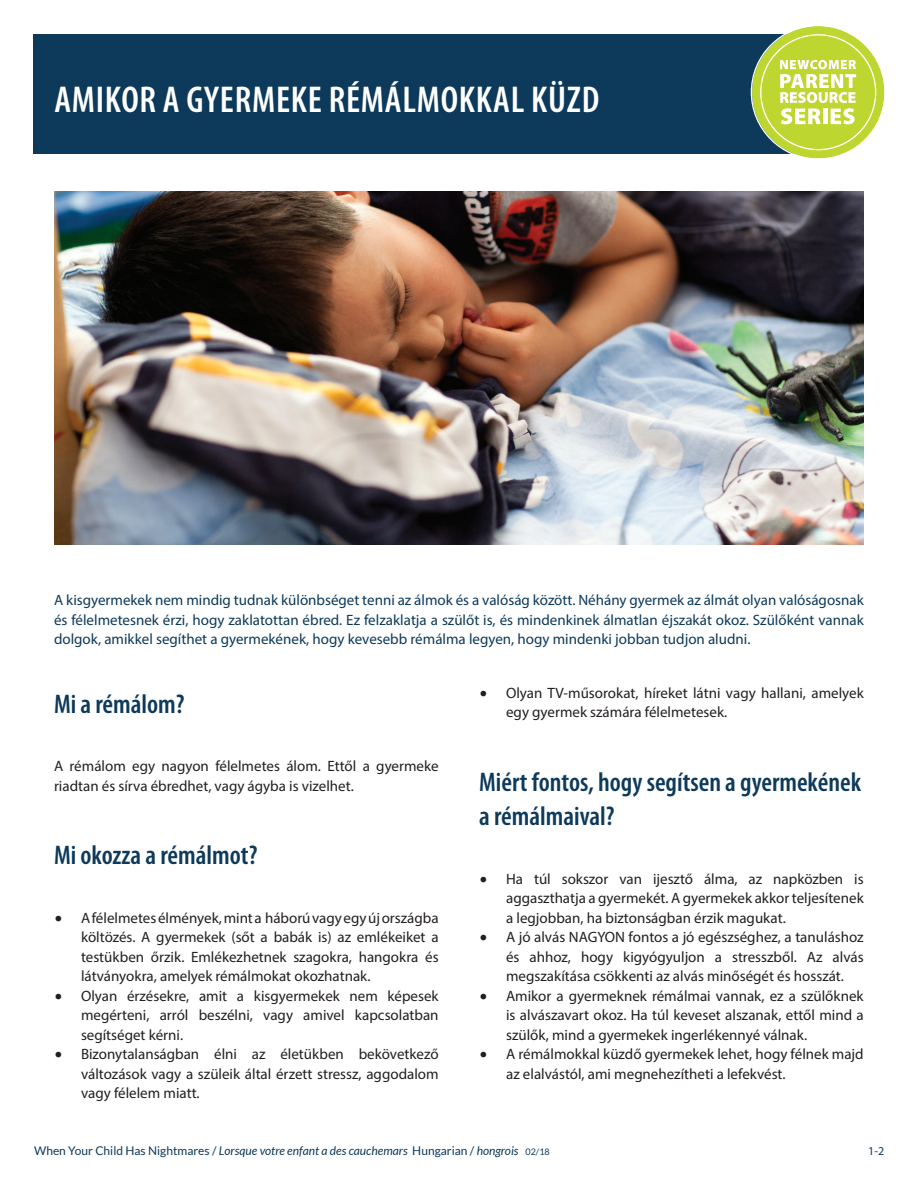
<style>
.page{position:relative;width:918px;height:1188px;background:#fff}
.page>*{position:absolute;margin:0;border:0;box-sizing:border-box;transform-origin:0 0}
.t1{font:600 condensed 37.5px "Myriad Pro";letter-spacing:.02em;color:#fff}
.t2{font:600 condensed 27px/34.5px "Myriad Pro";color:#0d3a5b}
.t3{font:15px/19.5px "Myriad Pro";color:#231f20;text-align:justify}
.t4{font:15px/19.5px "Myriad Pro";color:#0d3a5b;text-align:justify}
.t5{font:italic 12px "Lato";color:#0d3a5b}
.t6{font:12px "Myriad Pro";color:#0d3a5b}
.s1{font-family:"Lato"}
.s2{font-style:normal}
.s3{font-style:normal;font-size:9px}
</style>
<div class="page">
<div style="left:34px;top:34px;width:788px;height:119px;background:#0d3a5b"></div>
<svg style="left:751px;top:26px;width:134px;height:133px"></svg>
<img style="left:54px;top:192px;width:810px;height:352px">
<h1 class="t1" style="left:54px;top:80px;width:546px">AMIKOR A GYERMEKE RÉMÁLMOKKAL KÜZD</h1>
<p class="t4" style="left:54px;top:590px;width:811px">A kisgyermekek nem mindig tudnak különbséget tenni az álmok és a valóság között. Néhány gyermek az álmát olyan valóságosnak és félelmetesnek érzi, hogy zaklatottan ébred. Ez felzaklatja a szülőt is, és mindenkinek álmatlan éjszakát okoz. Szülőként vannak dolgok, amikkel segíthet a gyermekének, hogy kevesebb rémálma legyen, hogy mindenki jobban tudjon aludni.</p>
<h2 class="t2" style="left:54px;top:687px;width:132px">Mi a rémálom?</h2>
<p class="t3" style="left:54px;top:756px;width:386px">A rémálom egy nagyon félelmetes álom. Ettől a gyermeke riadtan és sírva ébredhet, vagy ágyba is vizelhet.</p>
<h2 class="t2" style="left:54px;top:838px;width:205px">Mi okozza a rémálmot?</h2>
<p class="t3" style="left:81px;top:907px;width:359px;text-indent:-27px"><span class="s1">•</span> A félelmetes élmények, mint a háború vagy egy új országba költözés. A gyermekek (sőt a babák is) az emlékeiket a testükben őrzik. Emlékezhetnek szagokra, hangokra és látványokra, amelyek rémálmokat okozhatnak.</p>
<p class="t3" style="left:81px;top:985px;width:359px;text-indent:-27px"><span class="s1">•</span> Olyan érzésekre, amit a kisgyermekek nem képesek megérteni, arról beszélni, vagy amivel kapcsolatban segítséget kérni.</p>
<p class="t3" style="left:81px;top:1044px;width:359px;text-indent:-27px"><span class="s1">•</span> Bizonytalanságban élni az életükben bekövetkező változások vagy a szüleik által érzett stressz, aggodalom vagy félelem miatt.</p>
<p class="t3" style="left:506px;top:682px;width:359px;text-indent:-27px"><span class="s1">•</span> Olyan TV-műsorokat, híreket látni vagy hallani, amelyek egy gyermek számára félelmetesek.</p>
<h2 class="t2" style="left:479px;top:765px;width:384px">Miért fontos, hogy segítsen a gyermekének a rémálmaival?</h2>
<p class="t3" style="left:506px;top:868px;width:359px;text-indent:-27px"><span class="s1">•</span> Ha túl sokszor van ijesztő álma, az napközben is aggaszthatja a gyermekét. A gyermekek akkor teljesítenek a legjobban, ha biztonságban érzik magukat.</p>
<p class="t3" style="left:506px;top:927px;width:359px;text-indent:-27px"><span class="s1">•</span> A jó alvás NAGYON fontos a jó egészséghez, a tanuláshoz és ahhoz, hogy kigyógyuljon a stresszből. Az alvás megszakítása csökkenti az alvás minőségét és hosszát.</p>
<p class="t3" style="left:506px;top:985px;width:359px;text-indent:-27px"><span class="s1">•</span> Amikor a gyermeknek rémálmai vannak, ez a szülőknek is alvászavart okoz. Ha túl keveset alszanak, ettől mind a szülők, mind a gyermekek ingerlékennyé válnak.</p>
<p class="t3" style="left:506px;top:1044px;width:359px;text-indent:-27px"><span class="s1">•</span> A rémálmokkal küzdő gyermekek lehet, hogy félnek majd az elalvástól, ami megnehezítheti a lefekvést.</p>
<p class="t5" style="left:34px;top:1144px;width:517px"><span class="s2">When Your Child Has Nightmares /</span> Lorsque votre enfant a des cauchemars <span class="s2">Hungarian /</span> hongrois <span class="s3">02/18</span></p>
<p class="t6" style="left:868px;top:1144px;width:17px">1-2</p>
</div>
